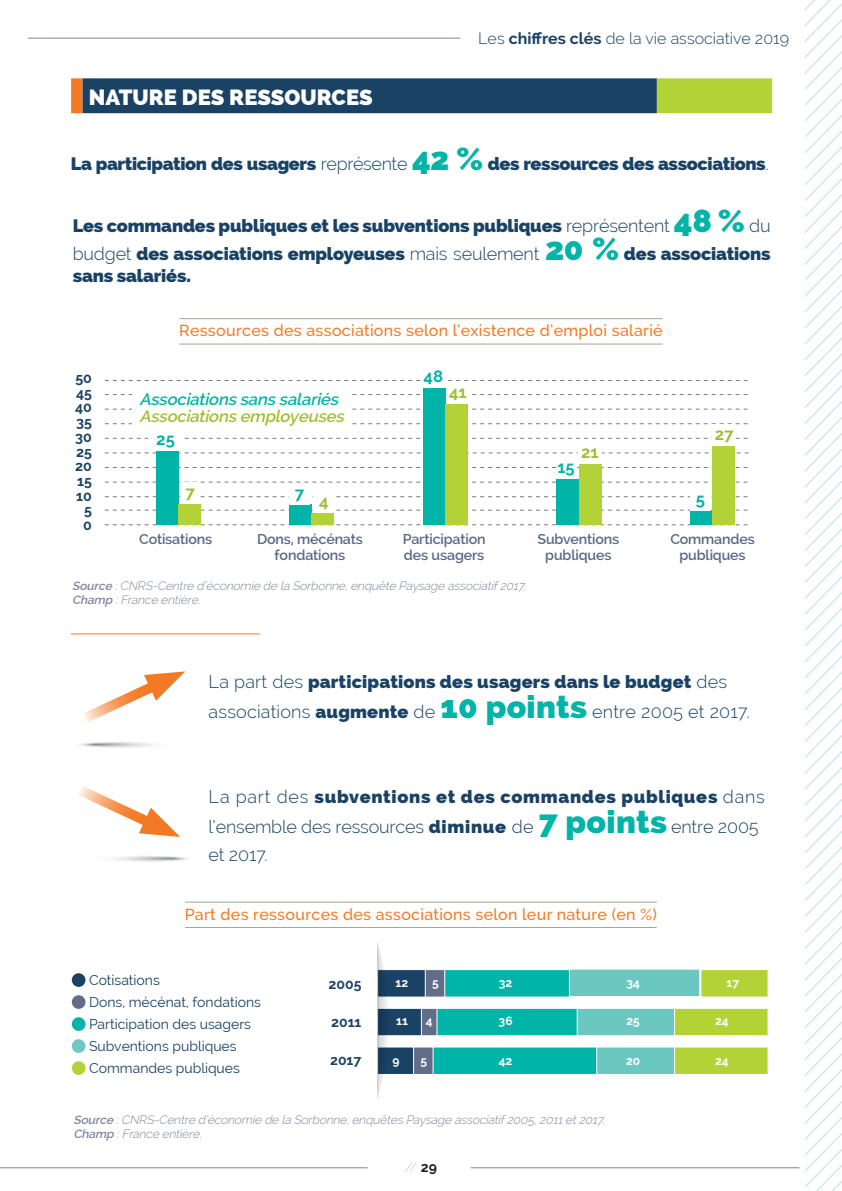
<style>
.page{position:relative;width:842px;height:1191px;background:#fff}
.page>*{position:absolute;margin:0;border:0;box-sizing:border-box;transform-origin:0 0}
.t1{font:800 22px "Raleway";color:#fff}
.t2{font:800 18px/28px "Raleway";letter-spacing:-.01em;color:#1a4265}
.t3{font:300 18px/30px "Raleway";letter-spacing:-.01em;color:#1a4265}
.t4{font:800 18px/30px "Raleway";letter-spacing:.01em;color:#1a4265}
.t5{font:italic 600 16.6px "Raleway";color:#00b4a7}
.t6{font:italic 600 16.6px "Raleway";color:#9fbf31}
.t7{font:700 16.6px "Raleway";color:#00b4a7}
.t8{font:700 16.6px "Raleway";color:#9fbf31}
.t9{font:500 16px "Raleway";letter-spacing:.02em;color:#f47924}
.t10{font:300 16px "Raleway";color:#1a4265}
.t11{font:600 14.2px/16px "Raleway";letter-spacing:-.01em;color:#5a6784;text-align:center}
.t12{font:700 14.2px/14.8px "Raleway";color:#1a4265;text-align:right}
.t13{font:14px/22px "Raleway";color:#1a4265}
.t14{font:700 14px "Raleway";color:#1a4265}
.t15{font:100 14px "Raleway";color:#939598}
.t16{font:italic 300 12px/14.4px "Raleway";color:#80859d}
.t17{font:700 12px "Raleway";color:#fff}
.s1{font-weight:700}
.s2{font-weight:300}
.s3{font-size:32px;color:#00b4a7}
.s4{font-weight:600}
.s5{font-weight:800}
.s6{font-weight:800;font-size:32px;color:#00b4a7}
.s7{font-weight:700;color:#231f20}
</style>
<div class="page">
<hr style="left:0;top:1167px;width:368px;height:1px;background:#80859d">
<hr style="left:471px;top:1167px;width:328px;height:1px;background:#80859d">
<hr style="left:28px;top:38px;width:432px;height:1px;background:#80859d">
<svg style="left:805px;top:0;width:37px;height:1191px"></svg>
<div style="left:71px;top:78px;width:12px;height:35px;background:#f47924"></div>
<div style="left:83px;top:78px;width:574px;height:35px;background:#1a4265"></div>
<div style="left:657px;top:78px;width:115px;height:35px;background:#b3d238"></div>
<hr style="left:179px;top:318px;width:484px;height:1px;background:#a4a397">
<hr style="left:179px;top:343px;width:484px;height:1px;background:#a4a397">
<svg style="left:105px;top:496px;width:643px;height:1px"></svg>
<svg style="left:105px;top:482px;width:643px;height:1px"></svg>
<svg style="left:105px;top:467px;width:643px;height:1px"></svg>
<svg style="left:105px;top:452px;width:644px;height:1px"></svg>
<svg style="left:105px;top:438px;width:643px;height:1px"></svg>
<svg style="left:105px;top:409px;width:643px;height:1px"></svg>
<svg style="left:105px;top:423px;width:643px;height:1px"></svg>
<svg style="left:105px;top:394px;width:643px;height:1px"></svg>
<svg style="left:105px;top:380px;width:643px;height:1px"></svg>
<svg style="left:105px;top:510px;width:643px;height:1px"></svg>
<svg style="left:105px;top:524px;width:643px;height:1px"></svg>
<div style="left:156px;top:450px;width:22px;height:74px;background:#00b4a7"></div>
<div style="left:178px;top:504px;width:22px;height:20px;background:#b3d238"></div>
<div style="left:290px;top:504px;width:22px;height:20px;background:#00b4a7"></div>
<div style="left:312px;top:513px;width:22px;height:11px;background:#b3d238"></div>
<div style="left:423px;top:388px;width:22px;height:136px;background:#00b4a7"></div>
<div style="left:445px;top:404px;width:23px;height:120px;background:#b3d238"></div>
<div style="left:557px;top:479px;width:22px;height:45px;background:#00b4a7"></div>
<div style="left:579px;top:462px;width:22px;height:62px;background:#b3d238"></div>
<div style="left:690px;top:510px;width:23px;height:14px;background:#00b4a7"></div>
<div style="left:713px;top:445px;width:22px;height:79px;background:#b3d238"></div>
<div style="left:133px;top:389px;width:218px;height:41px;background:#fff"></div>
<div style="left:148px;top:429px;width:35px;height:21px;background:#fff"></div>
<div style="left:289px;top:483px;width:21px;height:21px;background:#fff"></div>
<div style="left:421px;top:367px;width:25px;height:21px;background:#fff"></div>
<div style="left:556px;top:457px;width:20px;height:22px;background:#fff"></div>
<div style="left:690px;top:489px;width:21px;height:21px;background:#fff"></div>
<div style="left:180px;top:482px;width:20px;height:21px;background:#fff"></div>
<div style="left:314px;top:491px;width:20px;height:22px;background:#fff"></div>
<div style="left:447px;top:382px;width:22px;height:21px;background:#fff"></div>
<div style="left:578px;top:442px;width:24px;height:21px;background:#fff"></div>
<div style="left:713px;top:424px;width:23px;height:21px;background:#fff"></div>
<div style="left:72px;top:973px;width:13px;height:14px;background:#1a4265;border-radius:50%"></div>
<div style="left:72px;top:995px;width:13px;height:14px;background:#626d88;border-radius:50%"></div>
<div style="left:72px;top:1017px;width:13px;height:14px;background:#00b4a7;border-radius:50%"></div>
<div style="left:72px;top:1039px;width:13px;height:14px;background:#6dc8c0;border-radius:50%"></div>
<div style="left:72px;top:1061px;width:13px;height:14px;background:#b3d238;border-radius:50%"></div>
<div style="left:700px;top:969px;width:68px;height:28px;background:#b3d238;border:1px solid #fff"></div>
<div style="left:673px;top:1007px;width:95px;height:29px;background:#b3d238;border:1px solid #fff"></div>
<div style="left:673px;top:1046px;width:95px;height:29px;background:#b3d238;border:1px solid #fff"></div>
<div style="left:566px;top:968px;width:134px;height:29px;background:#6bc8c0;border:1px solid #fff"></div>
<div style="left:576px;top:1007px;width:99px;height:29px;background:#6bc8c0;border:1px solid #fff"></div>
<div style="left:595px;top:1046px;width:80px;height:29px;background:#6bc8c0;border:1px solid #fff"></div>
<div style="left:443px;top:969px;width:127px;height:28px;background:#00b4a7;border:1px solid #fff"></div>
<div style="left:435px;top:1007px;width:143px;height:29px;background:#00b4a7;border:1px solid #fff"></div>
<div style="left:432px;top:1046px;width:165px;height:29px;background:#00b4a7;border:1px solid #fff"></div>
<div style="left:424px;top:969px;width:21px;height:28px;background:#626d88;border:1px solid #fff"></div>
<div style="left:420px;top:1007px;width:17px;height:29px;background:#626d88;border:1px solid #fff"></div>
<div style="left:412px;top:1046px;width:22px;height:29px;background:#626d88;border:1px solid #fff"></div>
<div style="left:377px;top:969px;width:49px;height:28px;background:#1a4265;border:1px solid #fff"></div>
<div style="left:377px;top:1007px;width:45px;height:29px;background:#1a4265;border:1px solid #fff"></div>
<div style="left:377px;top:1046px;width:37px;height:29px;background:#1a4265;border:1px solid #fff"></div>
<svg style="left:377px;top:942px;width:13px;height:157px"></svg>
<hr style="left:71px;top:633px;width:189px;height:1px;background:#f47924">
<hr style="left:185px;top:901px;width:472px;height:1px;background:#a4a397">
<hr style="left:185px;top:927px;width:472px;height:1px;background:#a4a397">
<svg style="left:83px;top:671px;width:102px;height:51px"></svg>
<img style="left:80px;top:742px;width:74px;height:6px">
<svg style="left:78px;top:786px;width:102px;height:51px"></svg>
<img style="left:113px;top:856px;width:75px;height:6px">
<p class="t1" style="left:89px;top:84px;width:285px">NATURE DES RESSOURCES</p>
<p class="t10" style="left:478px;top:29px;width:312px">Les <span class="s1">chiffres clés</span> de la vie associative 2019</p>
<p class="t2" style="left:71px;top:150px;width:699px">La participation des usagers <span class="s2">représente</span> <span class="s3">42 %</span> des ressources des associations<span class="s2">.</span></p>
<p class="t2" style="left:73px;top:212px;width:699px">Les commandes publiques et les subventions publiques <span class="s2">représentent</span> <span class="s3">48 %</span> <span class="s2">du budget</span> des associations employeuses <span class="s2">mais seulement</span> <span class="s3">20 %</span> des associations</p>
<p class="t2" style="left:73px;top:262px;width:120px">sans salariés.</p>
<p class="t12" style="left:75px;top:371px;width:18px">50<br>45<br>40<br>35<br>30<br>25<br>20<br>15<br>10<br>5<br>0</p>
<p class="t9" style="left:179px;top:321px;width:485px">Ressources des associations selon l’existence d’emploi salarié</p>
<p class="t5" style="left:139px;top:389px;width:204px">Associations sans salariés</p>
<p class="t6" style="left:139px;top:406px;width:210px">Associations employeuses</p>
<p class="t7" style="left:156px;top:429px;width:20px">25</p>
<p class="t8" style="left:185px;top:482px;width:11px">7</p>
<p class="t7" style="left:295px;top:483px;width:11px">7</p>
<p class="t8" style="left:319px;top:492px;width:11px">4</p>
<p class="t7" style="left:424px;top:367px;width:21px">48</p>
<p class="t8" style="left:449px;top:382px;width:19px">41</p>
<p class="t8" style="left:581px;top:442px;width:19px">21</p>
<p class="t7" style="left:557px;top:458px;width:19px">15</p>
<p class="t8" style="left:715px;top:424px;width:20px">27</p>
<p class="t7" style="left:696px;top:489px;width:11px">5</p>
<p class="t11" style="left:139px;top:531px;width:74px">Cotisations</p>
<p class="t11" style="left:257px;top:531px;width:107px">Dons, mécénats fondations</p>
<p class="t11" style="left:403px;top:531px;width:84px;text-align:left">Participation des usagers</p>
<p class="t11" style="left:537px;top:531px;width:83px">Subventions publiques</p>
<p class="t11" style="left:670px;top:531px;width:86px">Commandes publiques</p>
<p class="t16" style="left:72px;top:578px;width:458px"><span class="s4">Source</span> :CNRS-Centre d’économie de la Sorbonne,enquête Paysage associatif2017.<br><span class="s4">Champ</span> :France entière.</p>
<p class="t4" style="left:209px;top:667px;width:543px"><span class="s2">La part des</span> participations des usagers dans le budget <span class="s2">des associations</span> augmente <span class="s2">de</span> <span class="s3">10 points</span> <span class="s2">entre 2005 et 2017.</span></p>
<p class="t3" style="left:209px;top:781px;width:558px">La part des <span class="s5">subventions et des commandes publiques</span> dans l’ensemble des ressources <span class="s5">diminue</span> de <span class="s6">7 points</span> entre 2005</p>
<p class="t3" style="left:209px;top:839px;width:61px">et 2017.</p>
<p class="t9" style="left:185px;top:904px;width:474px">Part des ressources des associations selon leur nature (en %)</p>
<p class="t13" style="left:89px;top:969px;width:173px">Cotisations<br>Dons, mécénat, fondations<br>Participation des usagers<br>Subventions publiques<br>Commandes publiques</p>
<p class="t14" style="left:328px;top:976px;width:34px">2005</p>
<p class="t14" style="left:331px;top:1014px;width:32px">2011</p>
<p class="t14" style="left:330px;top:1052px;width:33px">2017</p>
<p class="t17" style="left:396px;top:975px;width:14px">12</p>
<p class="t17" style="left:396px;top:1014px;width:13px">11</p>
<p class="t17" style="left:393px;top:1054px;width:9px">9</p>
<p class="t17" style="left:432px;top:975px;width:8px">5</p>
<p class="t17" style="left:426px;top:1014px;width:8px">4</p>
<p class="t17" style="left:420px;top:1054px;width:8px">5</p>
<p class="t17" style="left:499px;top:975px;width:15px">32</p>
<p class="t17" style="left:499px;top:1014px;width:15px">36</p>
<p class="t17" style="left:499px;top:1054px;width:15px">42</p>
<p class="t16" style="left:74px;top:1112px;width:536px"><span class="s4">Source</span> :CNRS-Centre d’économie de la Sorbonne,enquêtesPaysage associatif2005,2011et2017.<br><span class="s4">Champ</span> :France entière.</p>
<p class="t15" style="left:405px;top:1158px;width:33px">// <span class="s7">29</span></p>
<p class="t17" style="left:626px;top:975px;width:15px">34</p>
<p class="t17" style="left:626px;top:1014px;width:15px">25</p>
<p class="t17" style="left:626px;top:1054px;width:16px">20</p>
<p class="t17" style="left:726px;top:975px;width:14px">17</p>
<p class="t17" style="left:715px;top:1014px;width:15px">24</p>
<p class="t17" style="left:715px;top:1054px;width:15px">24</p>
</div>
